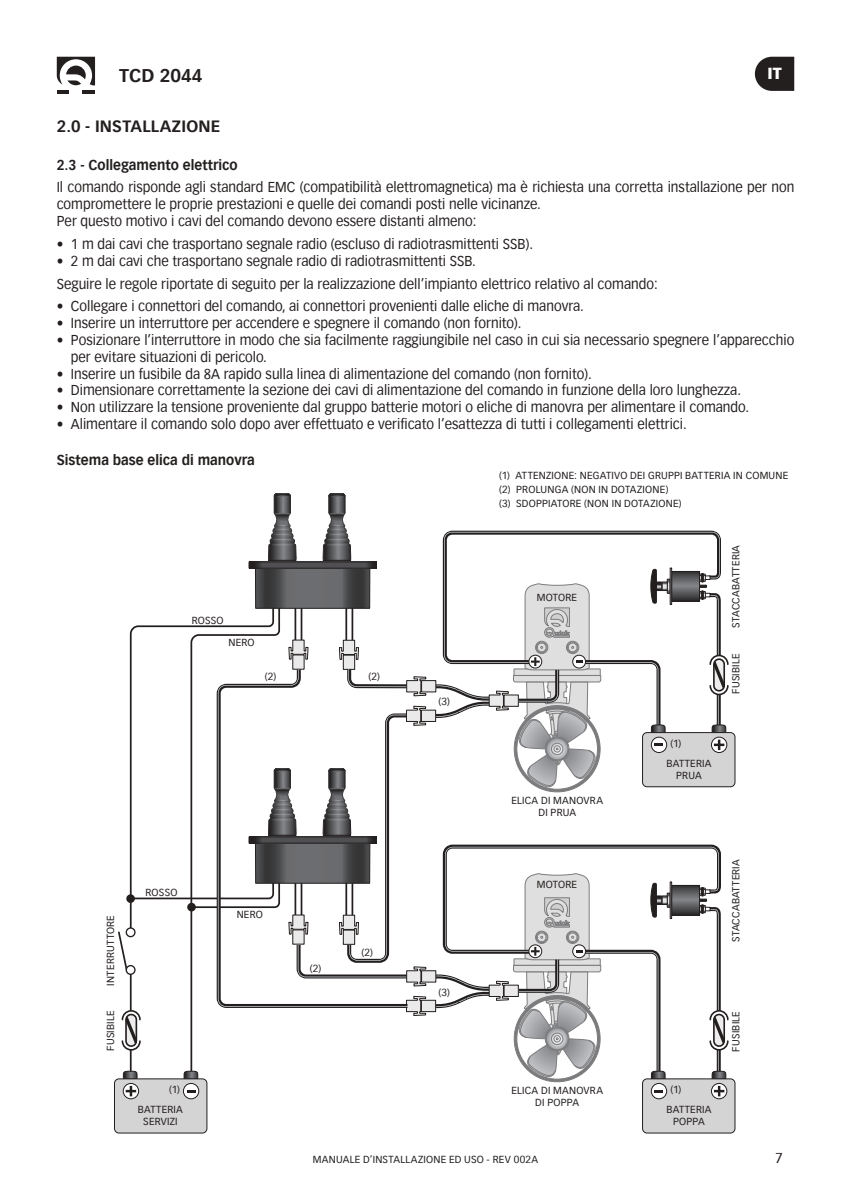
<style>
.page{position:relative;width:851px;height:1191px;background:#fff}
.page>*{position:absolute;margin:0;border:0;box-sizing:border-box;transform-origin:0 0}
.t1{font:700 18px "Vectora Com";color:#241f1f}
.t2{font:700 16px "Vectora Com";letter-spacing:.015em;color:#241f1f}
.t3{font:900 15.6px "Vectora Com";color:#fff}
.t4{font:14px/16.8px "Vectora Com";color:#241f1f;scale:.95 1}
.t5{font:700 14px "Vectora Com";color:#241f1f;scale:.95 1}
.t6{font:10px/12px "Vectora Com";letter-spacing:.025em;color:#241f1f;text-align:center}
</style>
<div class="page">
<svg style="left:57px;top:57px;width:38px;height:28px"></svg>
<hr style="left:57px;top:90px;width:12px;height:4px;background:#241f1f">
<hr style="left:82px;top:90px;width:13px;height:4px;background:#241f1f">
<svg style="left:754px;top:57px;width:40px;height:34px"></svg>
<div style="left:114px;top:1078px;width:93px;height:55px;background:#d5d4d5;border-radius:5px"></div>
<div style="left:114px;top:1078px;width:93px;height:55px;border:1px solid #241f1f;border-radius:5px"></div>
<div style="left:123px;top:1083px;width:16px;height:16px;border:1px solid #241f1f;border-radius:50%"></div>
<div style="left:183px;top:1083px;width:16px;height:16px;border:1px solid #241f1f;border-radius:50%"></div>
<div style="left:642px;top:732px;width:92px;height:54px;background:#d5d4d5;border-radius:5px"></div>
<div style="left:642px;top:732px;width:93px;height:55px;border:1px solid #241f1f;border-radius:5px"></div>
<div style="left:642px;top:1078px;width:92px;height:55px;background:#d5d4d5;border-radius:5px"></div>
<div style="left:642px;top:1078px;width:93px;height:55px;border:1px solid #241f1f;border-radius:5px"></div>
<div style="left:651px;top:1083px;width:15px;height:15px;background:#fff;border-radius:50%"></div>
<div style="left:650px;top:1083px;width:17px;height:16px;border:1px solid #241f1f;border-radius:50%"></div>
<div style="left:711px;top:1083px;width:16px;height:16px;border:1px solid #241f1f;border-radius:50%"></div>
<svg style="left:117px;top:493px;width:612px;height:603px"></svg>
<svg style="left:257px;top:844px;width:111px;height:37px;background:#575759"></svg>
<div style="left:255px;top:842px;width:115px;height:41px;border:1px solid #241f1f"></div>
<svg style="left:251px;top:838px;width:123px;height:3px"></svg>
<div style="left:249px;top:836px;width:127px;height:7px;border:1px solid #241f1f"></div>
<p class="t1" style="left:119px;top:65px;width:85px">TCD 2044</p>
<p class="t3" style="left:767px;top:64px;width:16px">IT</p>
<p class="t2" style="left:57px;top:116px;width:165px">2.0 - INSTALLAZIONE</p>
<p class="t5" style="left:57px;top:156px;width:192px">2.3 - Collegamento elettrico</p>
<p class="t4" style="left:57px;top:179px;width:777px">Il comando risponde agli standard EMC (compatibilità elettromagnetica) ma è richiesta una corretta installazione per non compromettere le proprie prestazioni e quelle dei comandi posti nelle vicinanze.<br>Per questo motivo i cavi del comando devono essere distanti almeno:</p>
<p class="t4" style="left:57px;top:235px;width:503px">• 1 m dai cavi che trasportano segnale radio (escluso di radiotrasmittenti SSB).</p>
<p class="t4" style="left:57px;top:249px;width:634px;line-height:22.8px">• 2 m dai cavi che trasportano segnale radio di radiotrasmittenti SSB.<br>Seguire le regole riportate di seguito per la realizzazione dell’impianto elettrico relativo al comando:</p>
<p class="t4" style="left:57px;top:298px;width:556px">• Collegare i connettori del comando, ai connettori provenienti dalle eliche di manovra.</p>
<p class="t4" style="left:57px;top:315px;width:491px">• Inserire un interruttore per accendere e spegnere il comando (non fornito).</p>
<p class="t4" style="left:71px;top:331px;width:762px;text-indent:-14px">• Posizionare l’interruttore in modo che sia facilmente raggiungibile nel caso in cui sia necessario spegnere l’apparecchio per evitare situazioni di pericolo.</p>
<p class="t4" style="left:57px;top:365px;width:564px">• Inserire un fusibile da 8A rapido sulla linea di alimentazione del comando (non fornito).</p>
<p class="t4" style="left:57px;top:382px;width:721px">• Dimensionare correttamente la sezione dei cavi di alimentazione del comando in funzione della loro lunghezza.</p>
<p class="t4" style="left:57px;top:399px;width:730px">• Non utilizzare la tensione proveniente dal gruppo batterie motori o eliche di manovra per alimentare il comando.</p>
<p class="t4" style="left:57px;top:415px;width:664px">• Alimentare il comando solo dopo aver effettuato e verificato l’esattezza di tutti i collegamenti elettrici.</p>
<p class="t6" style="left:499px;top:468px;width:290px;line-height:14px;text-align:left">(1) ATTENZIONE: NEGATIVO DEI GRUPPI BATTERIA IN COMUNE (2) PROLUNGA (NON IN DOTAZIONE)<br>(3) SDOPPIATORE (NON IN DOTAZIONE)</p>
<p class="t5" style="left:57px;top:451px;width:210px">Sistema base elica di manovra</p>
<p class="t6" style="left:104px;top:985px;width:72px;rotate:-90deg">INTERRUTTORE</p>
<p class="t6" style="left:104px;top:1050px;width:42px;rotate:-90deg">FUSIBILE</p>
<p class="t6" style="left:192px;top:614px;width:33px">ROSSO</p>
<p class="t6" style="left:228px;top:637px;width:28px">NERO</p>
<p class="t6" style="left:265px;top:670px;width:13px">(2)</p>
<p class="t6" style="left:368px;top:670px;width:13px">(2)</p>
<p class="t6" style="left:438px;top:695px;width:13px">(3)</p>
<p class="t6" style="left:145px;top:886px;width:33px">ROSSO</p>
<p class="t6" style="left:237px;top:908px;width:28px">NERO</p>
<p class="t6" style="left:310px;top:962px;width:13px">(2)</p>
<p class="t6" style="left:361px;top:946px;width:13px">(2)</p>
<p class="t6" style="left:438px;top:986px;width:13px">(3)</p>
<p class="t6" style="left:536px;top:591px;width:42px">MOTORE</p>
<p class="t6" style="left:511px;top:794px;width:93px">ELICA DI MANOVRA<br>DI PRUA</p>
<p class="t6" style="left:536px;top:878px;width:42px">MOTORE</p>
<p class="t6" style="left:670px;top:737px;width:12px">(1)</p>
<p class="t6" style="left:666px;top:757px;width:47px">BATTERIA<br>PRUA</p>
<p class="t6" style="left:169px;top:1083px;width:12px">(1)</p>
<p class="t6" style="left:670px;top:1083px;width:12px">(1)</p>
<p class="t6" style="left:511px;top:1084px;width:93px">ELICA DI MANOVRA<br>DI POPPA</p>
<p class="t6" style="left:138px;top:1103px;width:47px">BATTERIA<br>SERVIZI</p>
<p class="t6" style="left:666px;top:1103px;width:47px">BATTERIA<br>POPPA</p>
<p class="t6" style="left:313px;top:1153px;width:227px">MANUALE D’INSTALLAZIONE ED USO - REV 002A</p>
<p class="t6" style="left:729px;top:628px;width:84px;rotate:-90deg">STACCABATTERIA</p>
<p class="t6" style="left:729px;top:694px;width:42px;rotate:-90deg">FUSIBILE</p>
<p class="t6" style="left:729px;top:942px;width:84px;rotate:-90deg">STACCABATTERIA</p>
<p class="t6" style="left:729px;top:1051px;width:42px;rotate:-90deg">FUSIBILE</p>
<p class="t4" style="left:775px;top:1149px;width:9px">7</p>
</div>
